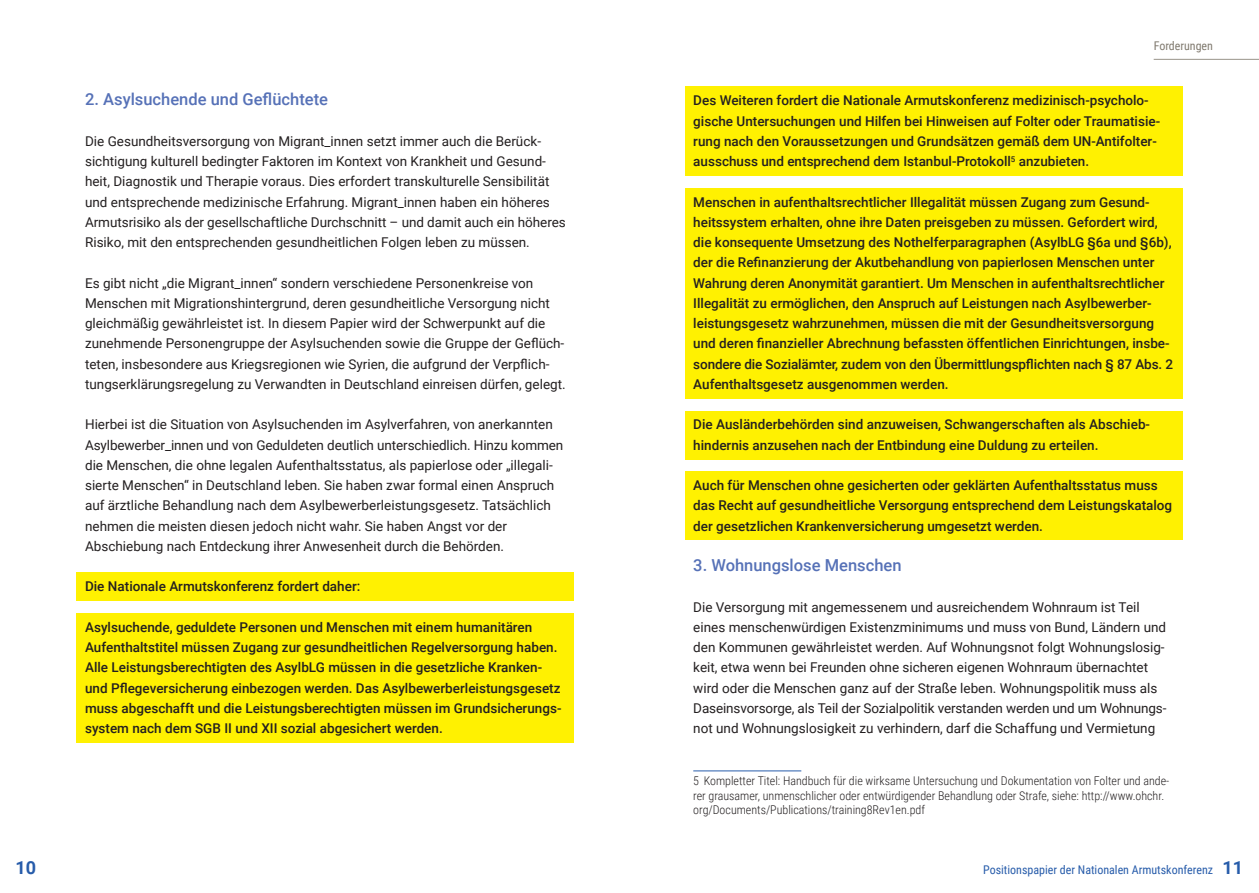
<style>
.page{position:relative;width:1259px;height:893px;background:#fff}
.page>*{position:absolute;margin:0;border:0;box-sizing:border-box;transform-origin:0 0}
.t1{font:700 18px "Roboto";color:#275caa}
.t2{font:500 16.5px "Roboto";color:#5671b7}
.t3{font:13.5px/20.2px "Roboto";color:#231f20}
.t4{font:500 13.5px/20.2px "Roboto";color:#231f20}
.t5{font:300 12px/14.4px "Roboto Condensed";color:#231f20}
.t6{font:12px "Roboto Condensed";color:#275caa}
.t7{font:12px "Roboto Condensed";color:#817b70}
.s1{font-family:"Roboto";font-weight:700;font-size:18px}
</style>
<div class="page">
<div style="left:685px;top:87px;width:497px;height:89px;background:#fff101"></div>
<div style="left:685px;top:188px;width:497px;height:211px;background:#fff101"></div>
<div style="left:685px;top:411px;width:497px;height:48px;background:#fff101"></div>
<div style="left:685px;top:471px;width:497px;height:69px;background:#fff101"></div>
<hr style="left:693px;top:771px;width:108px;height:1px;background:#275caa">
<div style="left:77px;top:573px;width:497px;height:28px;background:#fff101"></div>
<div style="left:77px;top:613px;width:497px;height:130px;background:#fff101"></div>
<hr style="left:1153px;top:59px;width:106px;height:1px;background:#989489">
<p class="t2" style="left:85px;top:88px;width:244px">2. Asylsuchende und Geflüchtete</p>
<p class="t3" style="left:85px;top:130px;width:482px">Die Gesundheitsversorgung von Migrant_innen setzt immer auch die Berück&shy;sichtigung kulturell bedingter Faktoren im Kontext von Krankheit und Gesund&shy;heit, Diagnostik und Therapie voraus. Dies erfordert transkulturelle Sensibilität und entsprechende medizinische Erfahrung. Migrant_innen haben ein höheres Armutsrisiko als der gesellschaftliche Durchschnitt – und damit auch ein höheres Risiko, mit den entsprechenden gesundheitlichen Folgen leben zu müssen.</p>
<p class="t3" style="left:85px;top:272px;width:482px">Es gibt nicht „die Migrant_innen“ sondern verschiedene Personenkreise von Menschen mit Migrationshintergrund, deren gesundheitliche Versorgung nicht gleichmäßig gewährleistet ist. In diesem Papier wird der Schwerpunkt auf die zunehmende Personengruppe der Asylsuchenden sowie die Gruppe der Geflüch&shy;teten, insbesondere aus Kriegsregionen wie Syrien, die aufgrund der Verpflich&shy;tungserklärungsregelung zu Verwandten in Deutschland einreisen dürfen, gelegt.</p>
<p class="t3" style="left:85px;top:414px;width:480px">Hierbei ist die Situation von Asylsuchenden im Asylverfahren, von anerkannten Asylbewerber_innen und von Geduldeten deutlich unterschiedlich. Hinzu kommen die Menschen, die ohne legalen Aufenthaltsstatus, als papierlose oder „illegali&shy;sierte Menschen“ in Deutschland leben. Sie haben zwar formal einen Anspruch auf ärztliche Behandlung nach dem Asylbewerberleistungsgesetz. Tatsächlich nehmen die meisten diesen jedoch nicht wahr. Sie haben Angst vor der Abschiebung nach Entdeckung ihrer Anwesenheit durch die Behörden.</p>
<p class="t4" style="left:85px;top:576px;width:277px">Die Nationale Armutskonferenz fordert daher:</p>
<p class="t4" style="left:85px;top:616px;width:478px">Asylsuchende, geduldete Personen und Menschen mit einem humanitären Aufenthaltstitel müssen Zugang zur gesundheitlichen Regelversorgung haben.<br>Alle Leistungsberechtigten des AsylbLG müssen in die gesetzliche Kranken&shy;und Pflegeversicherung einbezogen werden. Das Asylbewerberleistungsgesetz muss abgeschafft und die Leistungsberechtigten müssen im Grundsicherungs&shy;system nach dem SGB II und XII sozial abgesichert werden.</p>
<p class="t7" style="left:1153px;top:38px;width:61px">Forderungen</p>
<p class="t4" style="left:693px;top:90px;width:468px">Des Weiteren fordert die Nationale Armutskonferenz medizinisch-psycholo&shy;gische Untersuchungen und Hilfen bei Hinweisen auf Folter oder Traumatisie&shy;rung nach den Voraussetzungen und Grundsätzen gemäß dem UN-Antifolter&shy;ausschuss und entsprechend dem Istanbul-Protokoll<sup>5</sup> anzubieten.</p>
<p class="t4" style="left:693px;top:191px;width:481px">Menschen in aufenthaltsrechtlicher Illegalität müssen Zugang zum Gesund&shy;heitssystem erhalten, ohne ihre Daten preisgeben zu müssen. Gefordert wird, die konsequente Umsetzung des Nothelferparagraphen (AsylbLG §6a und §6b), der die Refinanzierung der Akutbehandlung von papierlosen Menschen unter Wahrung deren Anonymität garantiert. Um Menschen in aufenthaltsrechtlicher Illegalität zu ermöglichen, den Anspruch auf Leistungen nach Asylbewerber&shy;leistungsgesetz wahrzunehmen, müssen die mit der Gesundheitsversorgung und deren finanzieller Abrechnung befassten öffentlichen Einrichtungen, insbe&shy;sondere die Sozialämter, zudem von den Übermittlungspflichten nach § 87 Abs. 2<br>Aufenthaltsgesetz ausgenommen werden.</p>
<p class="t4" style="left:693px;top:414px;width:458px">Die Ausländerbehörden sind anzuweisen, Schwangerschaften als Abschieb&shy;hindernis anzusehen nach der Entbindung eine Duldung zu erteilen.</p>
<p class="t4" style="left:693px;top:475px;width:480px">Auch für Menschen ohne gesicherten oder geklärten Aufenthaltsstatus muss das Recht auf gesundheitliche Versorgung entsprechend dem Leistungskatalog der gesetzlichen Krankenversicherung umgesetzt werden.</p>
<p class="t2" style="left:693px;top:554px;width:210px">3. Wohnungslose Menschen</p>
<p class="t3" style="left:693px;top:596px;width:475px">Die Versorgung mit angemessenem und ausreichendem Wohnraum ist Teil eines menschenwürdigen Existenzminimums und muss von Bund, Ländern und den Kommunen gewährleistet werden. Auf Wohnungsnot folgt Wohnungslosig&shy;keit, etwa wenn bei Freunden ohne sicheren eigenen Wohnraum übernachtet wird oder die Menschen ganz auf der Straße leben. Wohnungspolitik muss als Daseinsvorsorge, als Teil der Sozialpolitik verstanden werden und um Wohnungs&shy;not und Wohnungslosigkeit zu verhindern, darf die Schaffung und Vermietung</p>
<p class="t5" style="left:693px;top:773px;width:477px">5 Kompletter Titel: Handbuch für die wirksame Untersuchung und Dokumentation von Folter und ande&shy;rer grausamer, unmenschlicher oder entwürdigender Behandlung oder Strafe, siehe: http://www.ohchr. org/Documents/Publications/training8Rev1en.pdf</p>
<h1 class="t1" style="left:16px;top:855px;width:22px">10</h1>
<p class="t6" style="left:983px;top:861px;width:261px">Positionspapier der Nationalen Armutskonferenz <span class="s1">11</span></p>
</div>
